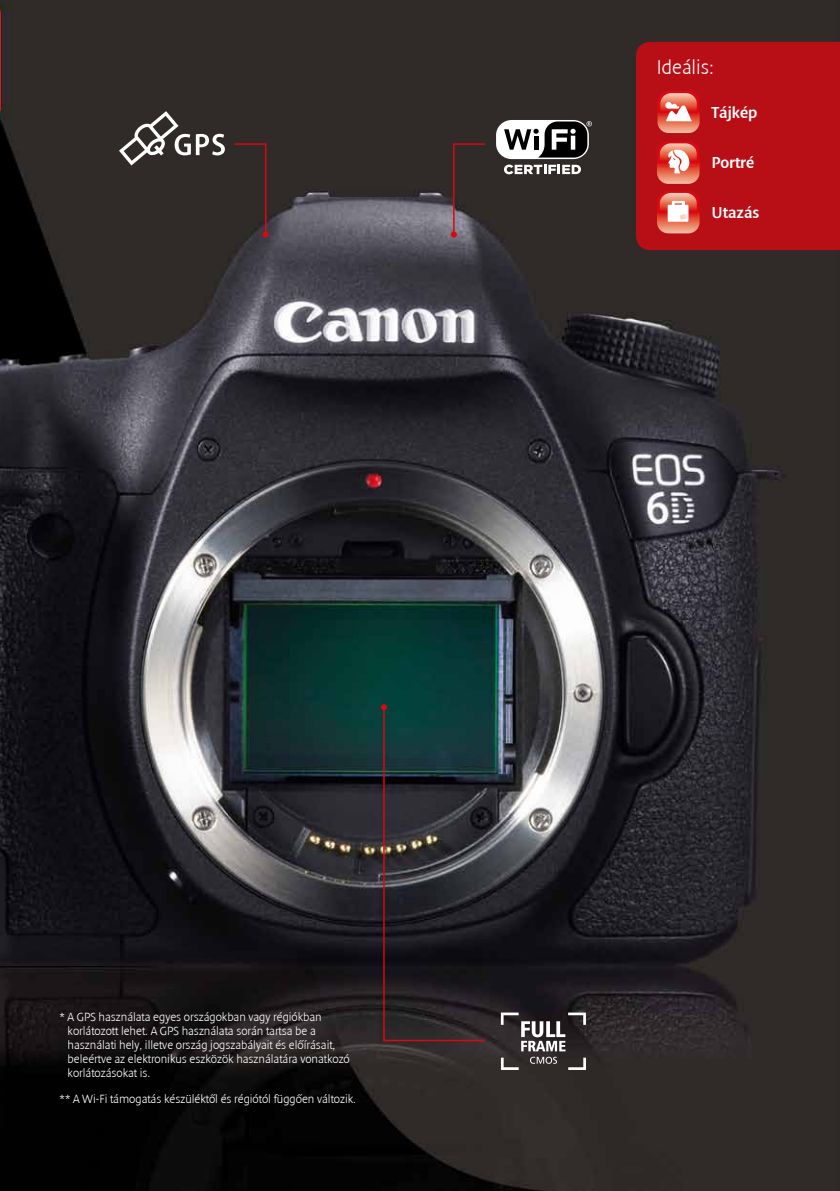
<style>
.page{position:relative;width:840px;height:1191px;background:#fff}
.page>*{position:absolute;margin:0;border:0;box-sizing:border-box;transform-origin:0 0}
.t1{font:20px "Denda New Light CE";color:#fff}
.t2{font:16px "Denda New CE";color:#fff}
.t3{font:12px/14px "Denda New Light CE";color:#fff}
</style>
<div class="page">
<img style="left:0;top:0;width:839px;height:1191px">
<svg style="left:119px;top:111px;width:106px;height:54px"></svg>
<div style="left:496px;top:120px;width:92px;height:39px;background:#fff;border-radius:15px"></div>
<svg style="left:503px;top:165px;width:77px;height:9px"></svg>
<svg style="left:504px;top:121px;width:87px;height:37px"></svg>
<svg style="left:381px;top:704px;width:105px;height:338px;background:#272a2e"></svg>
<svg style="left:450px;top:143px;width:36px;height:95px;background:#473637"></svg>
<svg style="left:233px;top:143px;width:35px;height:95px;background:#3a2927"></svg>
<svg style="left:500px;top:1012px;width:85px;height:58px;background:#534e4f"></svg>
<div style="left:635px;top:42px;width:204px;height:208px;background:#b80f16"></div>
<svg style="left:657px;top:91px;width:42px;height:42px;background:#e77a6c"></svg>
<svg style="left:656px;top:141px;width:43px;height:43px;background:#e6796b"></svg>
<svg style="left:656px;top:191px;width:43px;height:42px"></svg>
<h1 class="t1" style="left:656px;top:56px;width:58px">Ideális:</h1>
<h2 class="t2" style="left:711px;top:103px;width:47px">Tájkép</h2>
<h2 class="t2" style="left:711px;top:154px;width:44px">Portré</h2>
<h2 class="t2" style="left:711px;top:203px;width:49px">Utazás</h2>
<p class="t3" style="left:68px;top:1010px;width:283px;text-indent:-8px">* A GPS használata egyes országokban vagy régiókban korlátozott lehet. A GPS használata során tartsa be a használati hely, illetve ország jogszabályait és előírásait, beleértve az elektronikus eszközök használatára vonatkozó korlátozásokat is.</p>
<p class="t3" style="left:60px;top:1091px;width:298px">** A Wi-Fi támogatás készüléktől és régiótól függően változik.</p>
</div>
